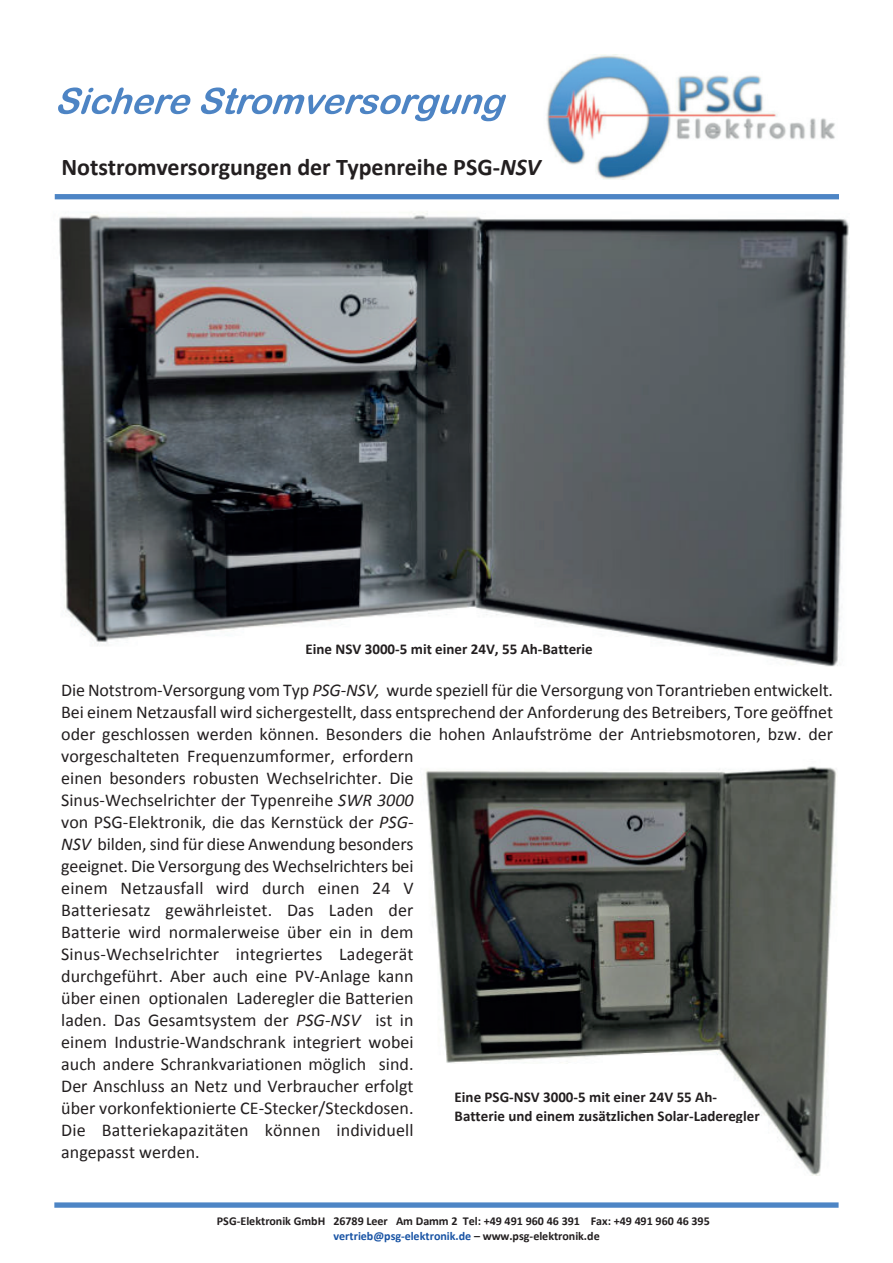
<style>
.page{position:relative;width:893px;height:1263px;background:#fff}
.page>*{position:absolute;margin:0;border:0;box-sizing:border-box;transform-origin:0 0}
.t1{font:700 24px "Calibri";color:#231f20}
.t2{font:18px/22px "Calibri";color:#231f20}
.t3{font:700 15px/18.3px "Calibri";color:#231f20}
.t4{font:700 12px/14.5px "Calibri";color:#231f20;text-align:center}
.s1{font-style:italic}
.s2{color:#1853a4}
</style>
<div class="page">
<svg style="left:58px;top:87px;width:133px;height:27px"></svg>
<svg style="left:201px;top:87px;width:305px;height:34px"></svg>
<img style="left:546px;top:54px;width:289px;height:126px">
<div style="left:55px;top:194px;width:784px;height:5px;background:#4d85c5"></div>
<div style="left:54px;top:1202px;width:785px;height:6px;background:#4d85c5"></div>
<img style="left:59px;top:211px;width:790px;height:456px">
<img style="left:425px;top:766px;width:412px;height:409px">
<h1 class="t1" style="left:61px;top:157px;width:481px">Notstromversorgungen der Typenreihe PSG-<span class="s1">NSV</span></h1>
<p class="t3" style="left:306px;top:641px;width:289px">Eine NSV 3000-5 mit einer 24V, 55 Ah-Batterie</p>
<p class="t2" style="left:61px;top:680px;width:773px">Die Notstrom-Versorgung vom Typ <span class="s1">PSG-NSV,</span> wurde speziell für die Versorgung von Torantrieben entwickelt.<br>Bei einem Netzausfall wird sichergestellt, dass entsprechend der Anforderung des Betreibers, Tore geöffnet oder geschlossen werden können. Besonders die hohen Anlaufströme der Antriebsmotoren, bzw. der vorgeschalteten Frequenzumformer, erfordern<br>einen besonders robusten Wechselrichter. Die<br>Sinus-Wechselrichter der Typenreihe <span class="s1">SWR 3000<br></span>von PSG-Elektronik, die das Kernstück der <span class="s1">PSG-<br>NSV</span> bilden, sind für diese Anwendung besonders<br>geeignet. Die Versorgung des Wechselrichters bei<br>einem Netzausfall wird durch einen 24 V<br>Batteriesatz gewährleistet. Das Laden der<br>Batterie wird normalerweise über ein in dem<br>Sinus-Wechselrichter integriertes Ladegerät<br>durchgeführt. Aber auch eine PV-Anlage kann<br>über einen optionalen Laderegler die Batterien<br>laden. Das Gesamtsystem der <span class="s1">PSG-NSV</span> ist in<br>einem Industrie-Wandschrank integriert wobei<br>auch andere Schrankvariationen möglich sind.<br>Der Anschluss an Netz und Verbraucher erfolgt<br>über vorkonfektionierte CE-Stecker/Steckdosen.<br>Die Batteriekapazitäten können individuell<br>angepasst werden.</p>
<p class="t3" style="left:455px;top:1089px;width:306px">Eine PSG-NSV 3000-5 mit einer 24V 55 Ah-<br>Batterie und einem zusätzlichen Solar-Laderegler</p>
<p class="t4" style="left:217px;top:1215px;width:495px">PSG-Elektronik GmbH 26789 Leer Am Damm 2 Tel: +49 491 960 46 391 Fax: +49 491 960 46 395 <span class="s2">vertrieb@psg-elektronik.de</span> – www.psg-elektronik.de</p>
</div>
